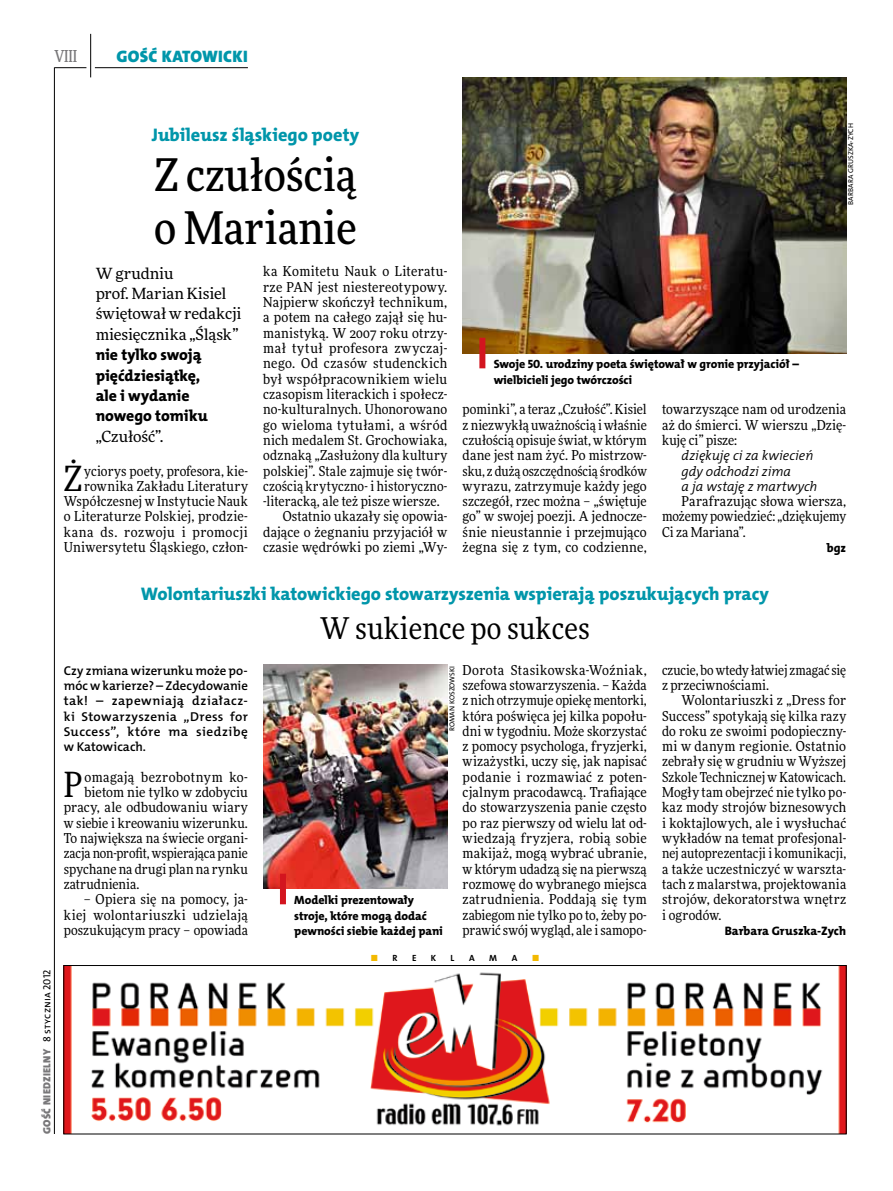
<style>
.page{position:relative;width:893px;height:1191px;background:#fff}
.page>*{position:absolute;margin:0;border:0;box-sizing:border-box;transform-origin:0 0}
.t1{font:500 45px/52.5px "Freeday Narrow";color:#000}
.t2{font:34.8px "Freeday Narrow News";color:#000}
.t3{font:30px "Freeday Narrow News";letter-spacing:.01em;color:#000}
.t4{font:18.3px "The Mix HP8 Ex Bld";letter-spacing:-.005em;color:#0096aa}
.t5{font:16.65px "The Mix HP9 Blk";letter-spacing:.02em;color:#0096aa}
.t6{font:500 16.5px "Freeday Narrow";color:#787779;scale:.9 1}
.t7{font:15.75px/20.4px "The Mix HP8 Ex Bld";letter-spacing:-.005em;color:#000}
.t8{font:15.45px/20.4px "Freeday News";letter-spacing:-.005em;color:#000}
.t9{font:13.65px/15.3px "Freeday Narrow News";letter-spacing:.015em;color:#000;text-align:justify}
.t10{font:13.65px/15.3px "The Mix HP4 Se Lig IT";letter-spacing:-.005em;color:#000}
.t11{font:13.65px "Freeday Narrow News";letter-spacing:.035em;color:#000}
.t12{font:13.65px "Freeday Narrow News";letter-spacing:-.005em;color:#000}
.t13{font:12.9px/15.3px "The Mix HP6 Se Bld";letter-spacing:.025em;color:#000;text-align:justify}
.t14{font:12.3px "The Mix HP8 Ex Bld";color:#000}
.t15{font:12px/15.3px "The Mix HP8 Ex Bld";letter-spacing:-.005em;color:#000}
.t16{font:10.5px "The Mix HP9 Blk";letter-spacing:.025em;color:#787779}
.t17{font:9px "The Mix HP7 Bld";color:#000}
.t18{font:9px "The Mix HP7 Bld";color:#f3b900}
.t19{font:7.2px "The Mix HP5 Plain";letter-spacing:.015em;color:#000}
.s1{font-family:"The Mix HP5 Plain";color:#000}
.s2{color:#000}
</style>
<div class="page">
<hr style="left:54px;top:67px;width:1px;height:1067px;background:#000">
<hr style="left:90px;top:34px;width:1px;height:43px;background:#000">
<hr style="left:54px;top:67px;width:32px;height:1px;background:#000">
<hr style="left:95px;top:67px;width:153px;height:1px;background:#000">
<img style="left:66px;top:967px;width:778px;height:165px">
<div style="left:64px;top:965px;width:782px;height:169px;border:1px solid #000"></div>
<img style="left:463px;top:77px;width:383px;height:276px">
<div style="left:479px;top:338px;width:6px;height:30px;background:#d3151f"></div>
<img style="left:263px;top:664px;width:184px;height:225px">
<div style="left:280px;top:873px;width:6px;height:31px;background:#d3151f"></div>
<p class="t6" style="left:54px;top:46px;width:27px">VIII</p>
<p class="t5" style="left:117px;top:46px;width:133px">GOŚĆ KATOWICKI</p>
<h3 class="t4" style="left:152px;top:123px;width:209px">Jubileusz śląskiego poety</h3>
<h1 class="t1" style="left:154px;top:148px;width:204px">Z czułością o Marianie</h1>
<p class="t8" style="left:96px;top:262px;width:147px">W grudniu<br>prof. Marian Kisiel świętował w redakcji miesięcznika „Śląsk”</p>
<p class="t7" style="left:96px;top:345px;width:114px">nie tylko swoją pięćdziesiątkę, ale i wydanie nowego tomiku</p>
<p class="t8" style="left:96px;top:426px;width:69px">„Czułość”.</p>
<p class="t9" style="left:263px;top:264px;width:186px">ka Komitetu Nauk o Literatu-</p>
<p class="t9" style="left:263px;top:279px;width:186px">rze PAN jest niestereotypowy.</p>
<p class="t9" style="left:263px;top:294px;width:186px">Najpierw skończył technikum,</p>
<p class="t9" style="left:263px;top:310px;width:186px">a potem na całego zajął się hu-</p>
<p class="t9" style="left:263px;top:325px;width:186px">manistyką. W 2007 roku otrzy-</p>
<p class="t11" style="left:263px;top:340px;width:186px">mał tytuł profesora zwyczaj-</p>
<p class="t11" style="left:263px;top:355px;width:186px">nego. Od czasów studenckich</p>
<p class="t9" style="left:263px;top:371px;width:186px">był współpracownikiem wielu</p>
<p class="t9" style="left:263px;top:386px;width:186px">czasopism literackich i społecz-</p>
<p class="t9" style="left:263px;top:401px;width:186px">no-kulturalnych. Uhonorowano</p>
<p class="t9" style="left:263px;top:417px;width:186px">go wieloma tytułami, a wśród</p>
<p class="t9" style="left:263px;top:432px;width:186px">nich medalem St. Grochowiaka,</p>
<p class="t9" style="left:263px;top:447px;width:186px">odznaką „Zasłużony dla kultury</p>
<p class="t9" style="left:263px;top:463px;width:186px">polskiej”. Stale zajmuje się twór-</p>
<p class="t9" style="left:263px;top:478px;width:186px">czością krytyczno- i historyczno-</p>
<p class="t9" style="left:263px;top:493px;width:178px">-literacką, ale też pisze wiersze.</p>
<p class="t9" style="left:283px;top:509px;width:166px">Ostatnio ukazały się opowia-</p>
<p class="t9" style="left:263px;top:524px;width:186px">dające o żegnaniu przyjaciół w</p>
<p class="t9" style="left:263px;top:539px;width:186px">czasie wędrówki po ziemi „Wy-</p>
<h2 class="t2" style="left:64px;top:457px;width:20px">Ż</h2>
<p class="t9" style="left:64px;top:463px;width:186px;text-align:right">yciorys poety, profesora, kie&shy;rownika Zakładu Literatury<br>Współczesnej w Instytucie Nauk o Literaturze Polskiej, prodzie&shy;kana ds. rozwoju i promocji<br>Uniwersytetu Śląskiego, człon-</p>
<p class="t19" style="left:846px;top:205px;width:83px;rotate:-90deg">Barbara Gruszka-Zych</p>
<p class="t15" style="left:494px;top:357px;width:307px">Swoje 50. urodziny poeta świętował w gronie przyjaciół – wielbicieli jego twórczości</p>
<p class="t9" style="left:463px;top:401px;width:186px">pominki”, a teraz „Czułość”. Kisiel z niezwykłą uważnością i właśnie czułością opisuje świat, w którym dane jest nam żyć. Po mistrzow&shy;sku, z dużą oszczędnością środków wyrazu, zatrzymuje każdy jego szczegół, rzec można – „świętuje go” w swojej poezji. A jednocze&shy;śnie nieustannie i przejmująco żegna się z tym, co codzienne,</p>
<p class="t9" style="left:662px;top:401px;width:186px">towarzyszące nam od urodzenia aż do śmierci. W wierszu „Dzię&shy;kuję ci” pisze:</p>
<p class="t10" style="left:682px;top:448px;width:137px">dziękuję ci za kwiecień gdy odchodzi zima<br>a ja wstaję z martwych</p>
<p class="t9" style="left:662px;top:493px;width:186px;text-indent:20px">Parafrazując słowa wiersza, możemy powiedzieć: „dziękujemy Ci za Mariana”.</p>
<p class="t14" style="left:827px;top:540px;width:21px">bgz</p>
<p class="t16" style="left:40px;top:1134px;width:166px;rotate:-90deg">GOŚĆ NIEDZIELNY <span class="s1">8 stycznia 2012</span></p>
<h3 class="t4" style="left:141px;top:582px;width:630px">Wolontariuszki katowickiego stowarzyszenia wspierają poszukujących pracy</h3>
<h3 class="t3" style="left:320px;top:610px;width:271px">W sukience po sukces</h3>
<p class="t13" style="left:64px;top:662px;width:186px">Czy zmiana wizerunku może po&shy;móc w karierze? – Zdecydowanie tak! – zapewniają działacz&shy;ki Stowarzyszenia „Dress for Success”, które ma siedzibę w Katowicach.</p>
<h2 class="t2" style="left:64px;top:763px;width:20px">P</h2>
<p class="t9" style="left:85px;top:769px;width:165px">omagają bezrobotnym ko-</p>
<p class="t9" style="left:463px;top:662px;width:186px">Dorota Stasikowska-Woźniak, szefowa stowarzyszenia. – Każda z nich otrzymuje opiekę mentorki, która poświęca jej kilka popołu&shy;dni w tygodniu. Może skorzystać z pomocy psychologa, fryzjerki, wizażystki, uczy się, jak napisać podanie i rozmawiać z poten&shy;cjalnym pracodawcą. Trafiające do stowarzyszenia panie często po raz pierwszy od wielu lat od&shy;wiedzają fryzjera, robią sobie makijaż, mogą wybrać ubranie, w którym udadzą się na pierwszą rozmowę do wybranego miejsca zatrudnienia. Poddają się tym zabiegom nie tylko po to, żeby po&shy;prawić swój wygląd, ale i samopo-</p>
<p class="t9" style="left:662px;top:662px;width:186px">czucie, bo wtedy łatwiej zmagać się z przeciwnościami.</p>
<p class="t19" style="left:447px;top:731px;width:67px;rotate:-90deg">Roman Koszowski</p>
<p class="t9" style="left:662px;top:692px;width:186px;text-indent:20px">Wolontariuszki z „Dress for Success” spotykają się kilka razy do roku ze swoimi podopieczny&shy;mi w danym regionie. Ostatnio zebrały się w grudniu w Wyższej Szkole Technicznej w Katowicach.<br>Mogły tam obejrzeć nie tylko po&shy;kaz mody strojów biznesowych i koktajlowych, ale i wysłuchać wykładów na temat profesjonal&shy;nej autoprezentacji i komunikacji, a także uczestniczyć w warszta&shy;tach z malarstwa, projektowania strojów, dekoratorstwa wnętrz i ogrodów.</p>
<p class="t14" style="left:725px;top:923px;width:123px">Barbara Gruszka-Zych</p>
<p class="t9" style="left:85px;top:784px;width:165px">bietom nie tylko w zdobyciu</p>
<p class="t9" style="left:64px;top:799px;width:186px">pracy, ale odbudowaniu wiary</p>
<p class="t9" style="left:64px;top:815px;width:186px">w siebie i kreowaniu wizerunku.</p>
<p class="t9" style="left:64px;top:830px;width:186px">To największa na świecie organi-</p>
<p class="t12" style="left:64px;top:845px;width:186px">zacja non-profit, wspierająca panie</p>
<p class="t9" style="left:64px;top:861px;width:186px">spychane na drugi plan na rynku</p>
<p class="t9" style="left:64px;top:876px;width:77px">zatrudnienia.</p>
<p class="t9" style="left:64px;top:891px;width:186px;text-indent:20px">– Opiera się na pomocy, ja&shy;kiej wolontariuszki udzielają poszukującym pracy – opowiada</p>
<p class="t15" style="left:294px;top:892px;width:150px">Modelki prezentowały stroje, które mogą dodać pewności siebie każdej pani</p>
<p class="t18" style="left:370px;top:952px;width:27px">■ <span class="s2">R</span></p>
<p class="t17" style="left:412px;top:952px;width:6px">E</p>
<p class="t17" style="left:431px;top:952px;width:6px">K</p>
<p class="t17" style="left:451px;top:952px;width:5px">L</p>
<p class="t17" style="left:469px;top:952px;width:6px">A</p>
<p class="t17" style="left:489px;top:952px;width:9px">M</p>
<p class="t17" style="left:512px;top:952px;width:6px">A</p>
<p class="t18" style="left:532px;top:952px;width:9px">■</p>
</div>
